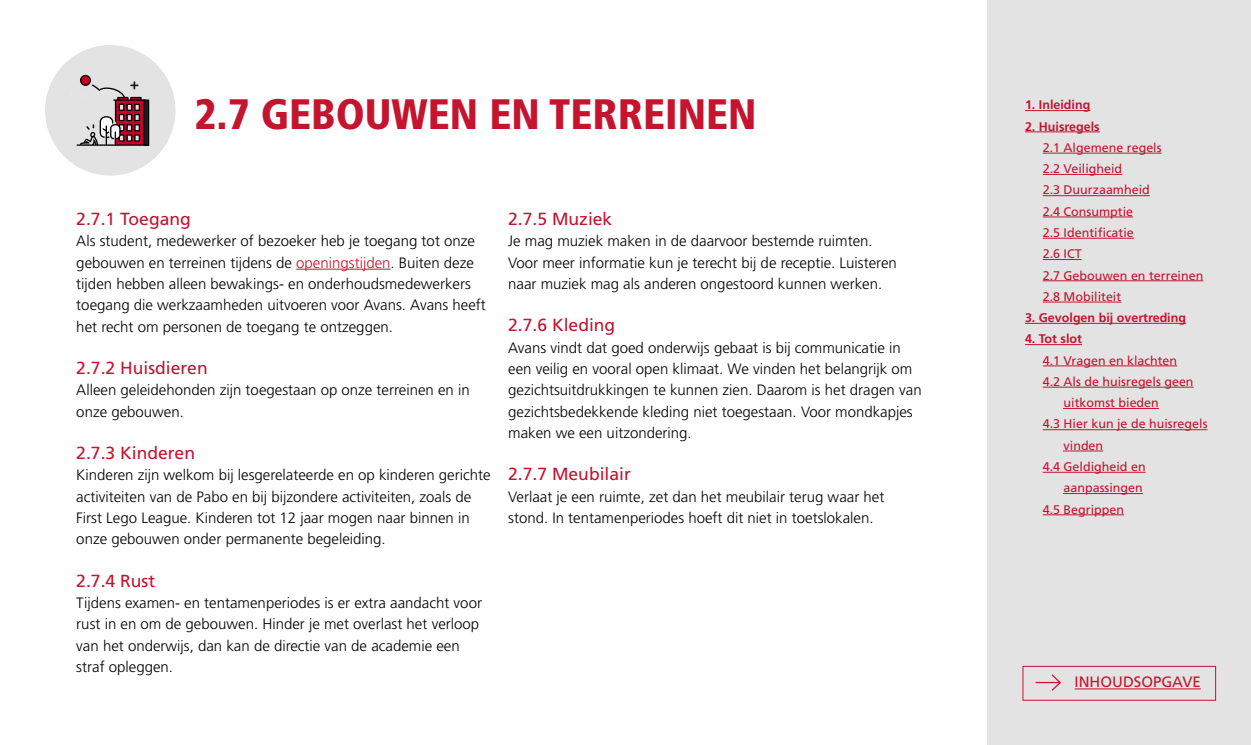
<style>
.page{position:relative;width:1251px;height:745px;background:#fff}
.page>*{position:absolute;margin:0;border:0;box-sizing:border-box;transform-origin:0 0}
.t1{font:900 condensed 42.5px "Frutiger LT Std";color:#c4142e}
.t2{font:17.5px "Frutiger LT Std";color:#c4142e}
.t3{font:300 15px/21.2px "Frutiger LT Std";color:#000}
.t4{font:15px "Frutiger LT Std";color:#c4142e}
.t5{font:12.5px/21.2px "Frutiger LT Std";color:#c4142e}
.t6{font:700 12.5px "Frutiger LT Std";color:#c4142e}
.s1{color:#c4142e}
</style>
<div class="page">
<div style="left:45px;top:45px;width:130px;height:130px;background:#e3e3e3;border-radius:50%"></div>
<hr style="left:296px;top:268px;width:94px;height:1px;background:#c4142e">
<svg style="left:76px;top:74px;width:73px;height:72px"></svg>
<div style="left:986px;top:0;width:264px;height:744px;background:#e3e3e3"></div>
<hr style="left:1024px;top:110px;width:66px;height:1px;background:#c4142e">
<hr style="left:1024px;top:131px;width:75px;height:1px;background:#c4142e">
<hr style="left:1042px;top:153px;width:119px;height:1px;background:#c4142e">
<hr style="left:1042px;top:174px;width:79px;height:1px;background:#c4142e">
<hr style="left:1042px;top:195px;width:107px;height:1px;background:#c4142e">
<hr style="left:1042px;top:216px;width:90px;height:1px;background:#c4142e">
<hr style="left:1042px;top:238px;width:91px;height:1px;background:#c4142e">
<hr style="left:1042px;top:259px;width:39px;height:1px;background:#c4142e">
<hr style="left:1042px;top:280px;width:160px;height:1px;background:#c4142e">
<hr style="left:1042px;top:301px;width:78px;height:1px;background:#c4142e">
<hr style="left:1024px;top:323px;width:161px;height:1px;background:#c4142e">
<hr style="left:1024px;top:344px;width:57px;height:1px;background:#c4142e">
<hr style="left:1042px;top:365px;width:134px;height:1px;background:#c4142e">
<hr style="left:1042px;top:386px;width:151px;height:1px;background:#c4142e">
<hr style="left:1042px;top:408px;width:116px;height:1px;background:#c4142e">
<hr style="left:1042px;top:429px;width:165px;height:1px;background:#c4142e">
<hr style="left:1042px;top:450px;width:60px;height:1px;background:#c4142e">
<hr style="left:1042px;top:471px;width:103px;height:1px;background:#c4142e">
<hr style="left:1042px;top:493px;width:100px;height:1px;background:#c4142e">
<hr style="left:1042px;top:514px;width:81px;height:1px;background:#c4142e">
<div style="left:1022px;top:665px;width:193px;height:35px;border:1px solid #c4142e"></div>
<hr style="left:1074px;top:688px;width:126px;height:1px;background:#c4142e">
<div style="left:1037px;top:400px;width:25px;height:12px;background:#e3e3e3"></div>
<div style="left:1037px;top:442px;width:25px;height:12px;background:#e3e3e3"></div>
<div style="left:1037px;top:483px;width:25px;height:12px;background:#e3e3e3"></div>
<svg style="left:1035px;top:674px;width:26px;height:17px"></svg>
<h1 class="t1" style="left:194px;top:89px;width:563px">2.7 GEBOUWEN EN TERREINEN</h1>
<p class="t6" style="left:1024px;top:98px;width:67px">1. Inleiding</p>
<p class="t6" style="left:1024px;top:119px;width:76px">2. Huisregels</p>
<p class="t5" style="left:1042px;top:137px;width:162px">2.1 Algemene regels<br>2.2 Veiligheid<br>2.3 Duurzaamheid<br>2.4 Consumptie<br>2.5 Identificatie<br>2.6 ICT<br>2.7 Gebouwen en terreinen<br>2.8 Mobiliteit</p>
<p class="t6" style="left:1024px;top:310px;width:162px">3. Gevolgen bij overtreding</p>
<p class="t6" style="left:1024px;top:331px;width:58px">4. Tot slot</p>
<p class="t5" style="left:1042px;top:349px;width:136px">4.1 Vragen en klachten</p>
<p class="t5" style="left:1042px;top:371px;width:152px">4.2 Als de huisregels geen</p>
<p class="t5" style="left:1063px;top:392px;width:97px">uitkomst bieden</p>
<p class="t5" style="left:1042px;top:413px;width:166px">4.3 Hier kun je de huisregels</p>
<p class="t5" style="left:1063px;top:434px;width:41px">vinden</p>
<p class="t5" style="left:1042px;top:456px;width:104px">4.4 Geldigheid en</p>
<p class="t5" style="left:1063px;top:477px;width:81px">aanpassingen</p>
<p class="t5" style="left:1042px;top:498px;width:83px">4.5 Begrippen</p>
<p class="t2" style="left:508px;top:208px;width:106px">2.7.5 Muziek</p>
<p class="t3" style="left:508px;top:231px;width:390px">Je mag muziek maken in de daarvoor bestemde ruimten.<br>Voor meer informatie kun je terecht bij de receptie. Luisteren naar muziek mag als anderen ongestoord kunnen werken.</p>
<p class="t2" style="left:508px;top:315px;width:108px">2.7.6 Kleding</p>
<p class="t3" style="left:508px;top:337px;width:415px">Avans vindt dat goed onderwijs gebaat is bij communicatie in een veilig en vooral open klimaat. We vinden het belangrijk om gezichtsuitdrukkingen te kunnen zien. Daarom is het dragen van gezichtsbedekkende kleding niet toegestaan. Voor mondkapjes maken we een uitzondering.</p>
<p class="t2" style="left:508px;top:463px;width:124px">2.7.7 Meubilair</p>
<p class="t3" style="left:508px;top:486px;width:377px">Verlaat je een ruimte, zet dan het meubilair terug waar het stond. In tentamenperiodes hoeft dit niet in toetslokalen.</p>
<p class="t2" style="left:76px;top:208px;width:116px">2.7.1 Toegang</p>
<p class="t3" style="left:76px;top:231px;width:411px">Als student, medewerker of bezoeker heb je toegang tot onze gebouwen en terreinen tijdens de <span class="s1">openingstijden</span>. Buiten deze tijden hebben alleen bewakings- en onderhoudsmedewerkers toegang die werkzaamheden uitvoeren voor Avans. Avans heeft het recht om personen de toegang te ontzeggen.</p>
<p class="t2" style="left:76px;top:357px;width:133px">2.7.2 Huisdieren</p>
<p class="t3" style="left:76px;top:379px;width:395px">Alleen geleidehonden zijn toegestaan op onze terreinen en in onze gebouwen.</p>
<p class="t2" style="left:76px;top:442px;width:120px">2.7.3 Kinderen</p>
<p class="t3" style="left:76px;top:464px;width:415px">Kinderen zijn welkom bij lesgerelateerde en op kinderen gerichte activiteiten van de Pabo en bij bijzondere activiteiten, zoals de First Lego League. Kinderen tot 12 jaar mogen naar binnen in onze gebouwen onder permanente begeleiding.</p>
<p class="t2" style="left:76px;top:570px;width:80px">2.7.4 Rust</p>
<p class="t3" style="left:76px;top:592px;width:407px">Tijdens examen- en tentamenperiodes is er extra aandacht voor rust in en om de gebouwen. Hinder je met overlast het verloop van het onderwijs, dan kan de directie van de academie een straf opleggen.</p>
<p class="t4" style="left:1074px;top:673px;width:128px">INHOUDSOPGAVE</p>
</div>
